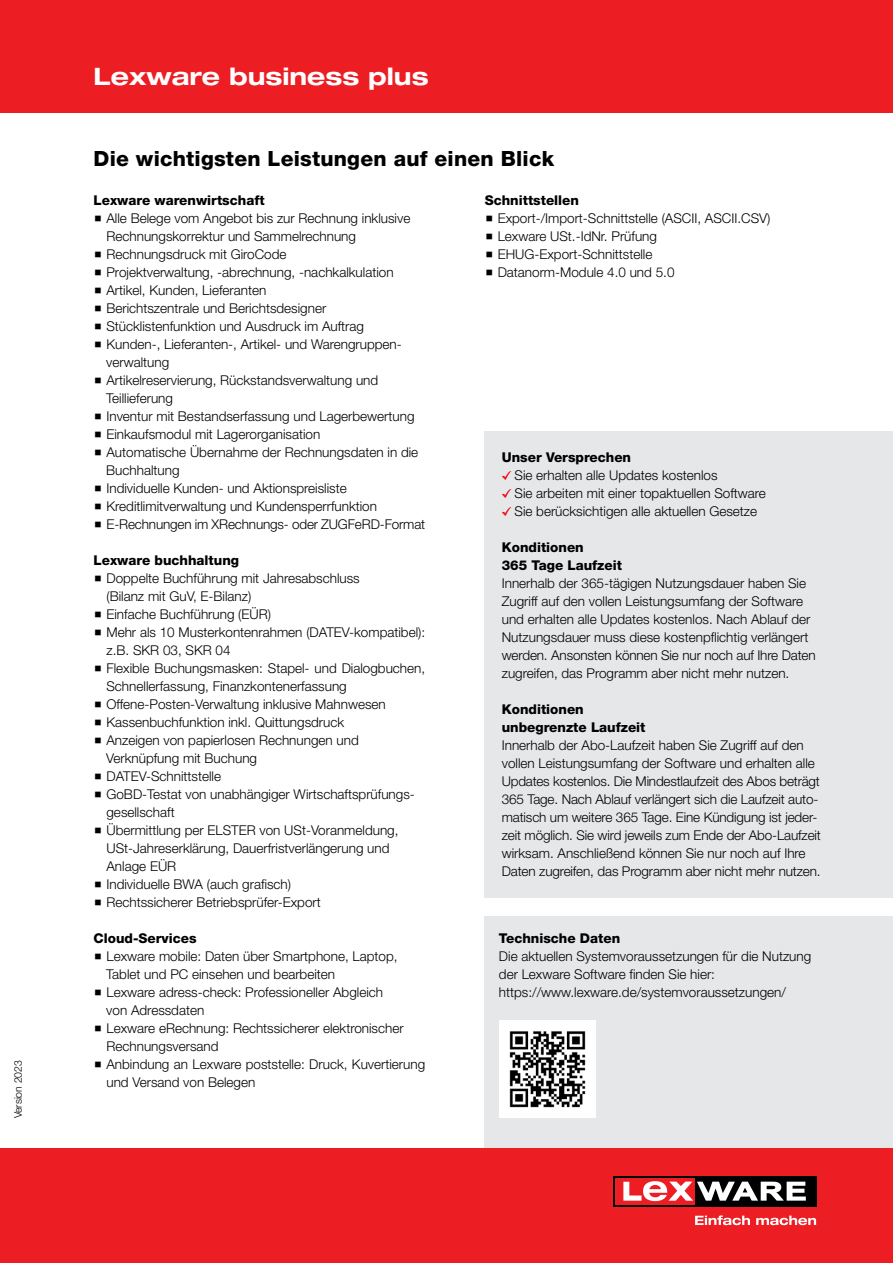
<style>
.page{position:relative;width:893px;height:1263px;background:#fff}
.page>*{position:absolute;margin:0;border:0;box-sizing:border-box;transform-origin:0 0}
.t1{font:700 expanded 24px "Helvetica Neue LT Std";color:#fff}
.t2{font:800 21px "Helvetica Neue LT Std";letter-spacing:.01em;color:#000}
.t3{font:300 13.5px/18px "Helvetica Neue LT Std";color:#000}
.t4{font:800 13.5px/18px "Helvetica Neue LT Std";color:#000}
.t5{font:300 10.5px "Helvetica Neue LT Std";letter-spacing:-.01em;color:#000}
</style>
<div class="page">
<div style="left:485px;top:916px;width:408px;height:246px;background:#e6e7e8"></div>
<div style="left:485px;top:432px;width:408px;height:466px;background:#e6e7e8"></div>
<svg style="left:502px;top:471px;width:9px;height:9px"></svg>
<svg style="left:502px;top:489px;width:9px;height:9px"></svg>
<svg style="left:502px;top:507px;width:9px;height:9px"></svg>
<img style="left:499px;top:1021px;width:97px;height:96px">
<div style="left:0;top:1148px;width:893px;height:115px;background:#ed1d24"></div>
<div style="left:613px;top:1176px;width:203px;height:30px;background:#000"></div>
<div style="left:615px;top:1178px;width:80px;height:26px;background:#ed1d24"></div>
<svg style="left:623px;top:1181px;width:183px;height:20px"></svg>
<svg style="left:695px;top:1215px;width:55px;height:10px"></svg>
<svg style="left:756px;top:1215px;width:60px;height:10px"></svg>
<div style="left:0;top:0;width:893px;height:113px;background:#ed1d24"></div>
<p class="t5" style="left:12px;top:1118px;width:59px;rotate:-90deg">Version 2023</p>
<h1 class="t1" style="left:94px;top:62px;width:337px">Lexware business plus</h1>
<h2 class="t2" style="left:94px;top:146px;width:462px">Die wichtigsten Leistungen auf einen Blick</h2>
<p class="t4" style="left:94px;top:191px;width:173px">Lexware warenwirtschaft</p>
<p class="t3" style="left:106px;top:209px;width:320px">Alle Belege vom Angebot bis zur Rechnung inklusive Rechnungskorrektur und Sammelrechnung Rechnungsdruck mit GiroCode<br>Projektverwaltung, -abrechnung, -nachkalkulation Artikel, Kunden, Lieferanten<br>Berichtszentrale und Berichtsdesigner Stücklistenfunktion und Ausdruck im Auftrag<br>Kunden-, Lieferanten-, Artikel- und Warengruppen&shy;verwaltung<br>Artikelreservierung, Rückstandsverwaltung und Teillieferung<br>Inventur mit Bestandserfassung und Lagerbewertung Einkaufsmodul mit Lagerorganisation<br>Automatische Übernahme der Rechnungsdaten in die Buchhaltung<br>Individuelle Kunden- und Aktionspreisliste Kreditlimitverwaltung und Kundensperrfunktion E-Rechnungen im XRechnungs- oder ZUGFeRD-Format</p>
<p class="t4" style="left:94px;top:551px;width:147px">Lexware buchhaltung</p>
<p class="t3" style="left:106px;top:569px;width:320px">Doppelte Buchführung mit Jahresabschluss<br>(Bilanz mit GuV, E-Bilanz)<br>Einfache Buchführung (EÜR)<br>Mehr als 10 Musterkontenrahmen (DATEV-kompatibel): z.B. SKR 03, SKR 04<br>Flexible Buchungsmasken: Stapel- und Dialogbuchen, Schnellerfassung, Finanzkontenerfassung Offene-Posten-Verwaltung inklusive Mahnwesen Kassenbuchfunktion inkl. Quittungsdruck<br>Anzeigen von papierlosen Rechnungen und Verknüpfung mit Buchung<br>DATEV-Schnittstelle<br>GoBD-Testat von unabhängiger Wirtschaftsprüfungs&shy;gesellschaft<br>Übermittlung per ELSTER von USt-Voranmeldung, USt-Jahreserklärung, Dauerfristverlängerung und Anlage EÜR<br>Individuelle BWA (auch grafisch)<br>Rechtssicherer Betriebsprüfer-Export</p>
<p class="t4" style="left:94px;top:929px;width:105px">Cloud-Services</p>
<p class="t3" style="left:106px;top:947px;width:320px">Lexware mobile: Daten über Smartphone, Laptop, Tablet und PC einsehen und bearbeiten<br>Lexware adress-check: Professioneller Abgleich<br>von Adressdaten<br>Lexware eRechnung: Rechtssicherer elektronischer Rechnungsversand<br>Anbindung an Lexware poststelle: Druck, Kuvertierung und Versand von Belegen</p>
<p class="t4" style="left:485px;top:191px;width:96px">Schnittstellen</p>
<p class="t3" style="left:498px;top:209px;width:274px">Export-/Import-Schnittstelle (ASCII, ASCII.CSV)<br>Lexware USt.-IdNr. Prüfung EHUG-Export-Schnittstelle<br>Datanorm-Module 4.0 und 5.0</p>
<p class="t4" style="left:502px;top:448px;width:131px">Unser Versprechen</p>
<p class="t3" style="left:514px;top:466px;width:253px">Sie erhalten alle Updates kostenlos<br>Sie arbeiten mit einer topaktuellen Software<br>Sie berücksichtigen alle aktuellen Gesetze</p>
<p class="t4" style="left:502px;top:538px;width:122px">Konditionen<br>365 Tage Laufzeit</p>
<p class="t3" style="left:502px;top:574px;width:315px">Innerhalb der 365-tägigen Nutzungsdauer haben Sie Zugriff auf den vollen Leistungsumfang der Software und erhalten alle Updates kostenlos. Nach Ablauf der Nutzungsdauer muss diese kostenpflichtig verlängert werden. Ansonsten können Sie nur noch auf Ihre Daten zugreifen, das Programm aber nicht mehr nutzen.</p>
<p class="t4" style="left:502px;top:700px;width:145px">Konditionen unbegrenzte Laufzeit</p>
<p class="t3" style="left:502px;top:736px;width:321px">Innerhalb der Abo-Laufzeit haben Sie Zugriff auf den vollen Leistungsumfang der Software und erhalten alle Updates kostenlos. Die Mindestlaufzeit des Abos beträgt 365 Tage. Nach Ablauf verlängert sich die Laufzeit auto&shy;matisch um weitere 365 Tage. Eine Kündigung ist jeder&shy;zeit möglich. Sie wird jeweils zum Ende der Abo-Laufzeit wirksam. Anschließend können Sie nur noch auf Ihre Daten zugreifen, das Programm aber nicht mehr nutzen.</p>
<p class="t4" style="left:499px;top:929px;width:123px">Technische Daten</p>
<p class="t3" style="left:499px;top:947px;width:314px">Die aktuellen Systemvoraussetzungen für die Nutzung der Lexware Software finden Sie hier: https://www.lexware.de/systemvoraussetzungen/</p>
</div>
